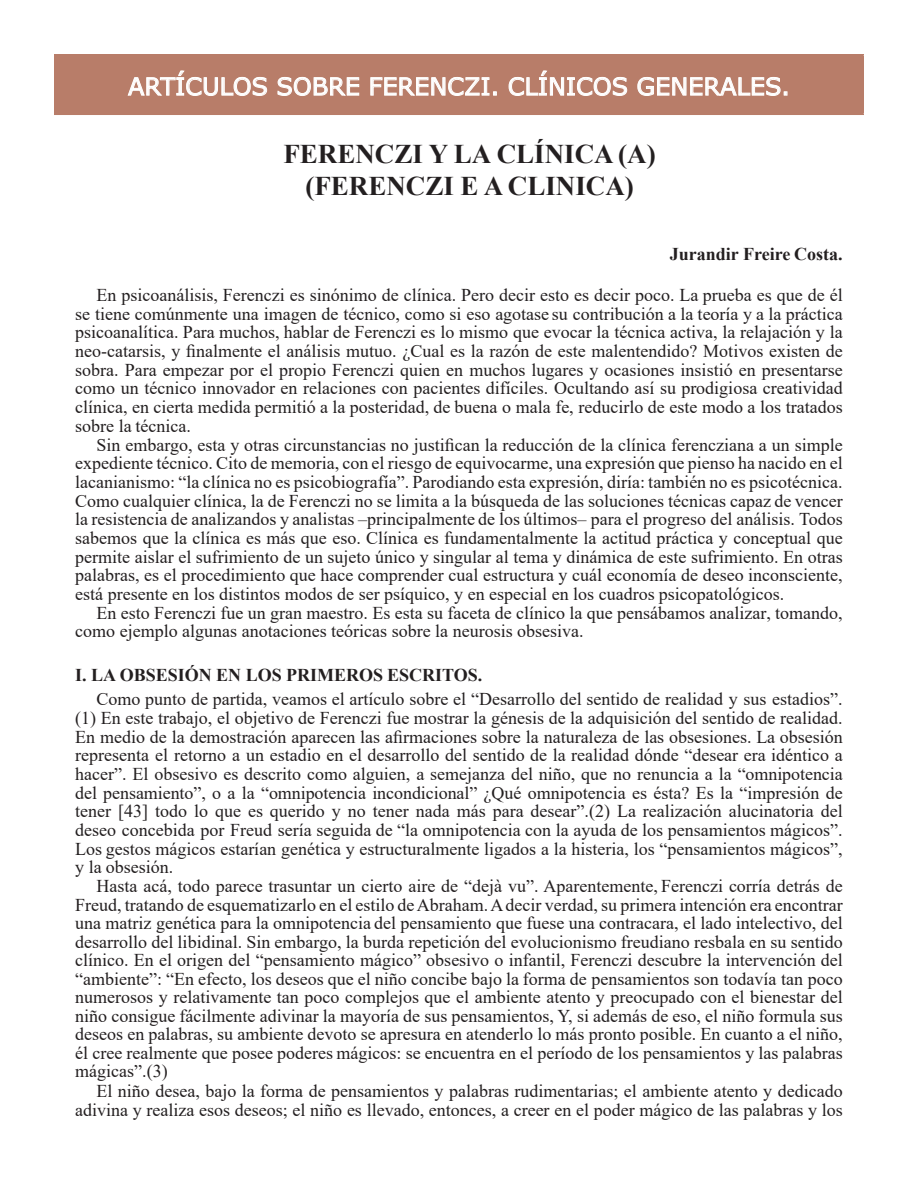
<style>
.page{position:relative;width:918px;height:1188px;background:#fff}
.page>*{position:absolute;margin:0;border:0;box-sizing:border-box;transform-origin:0 0}
.t1{font:700 27px "Times New Roman";color:#231f20}
.t2{font:24px "Verdana";color:#fff}
.Body_Text{font:18px/18.6px "Times New Roman";color:#231f20;text-align:justify}
.Heading_1{font:700 18px "Times New Roman";color:#231f20}
</style>
<div class="page">
<div style="left:55px;top:55px;width:808px;height:59px;background:#b87d69"></div>
<hr style="left:54px;top:54px;width:810px;height:2px;background:#b87d69">
<hr style="left:54px;top:56px;width:2px;height:58px;background:#b87d69">
<hr style="left:862px;top:56px;width:2px;height:58px;background:#b87d69">
<hr style="left:54px;top:114px;width:810px;height:1px;background:#b87d69">
<svg style="left:128px;top:70px;width:139px;height:26px"></svg>
<svg style="left:277px;top:77px;width:83px;height:19px"></svg>
<svg style="left:370px;top:77px;width:126px;height:19px"></svg>
<svg style="left:508px;top:70px;width:119px;height:26px"></svg>
<svg style="left:637px;top:77px;width:150px;height:19px"></svg>
<p class="t2" style="left:128px;top:70px;width:663px">ARTÍCULOS SOBRE FERENCZI. CLÍNICOS GENERALES.</p>
<p class="t1" style="left:283px;top:135px;width:374px">FERENCZI Y LA CLÍNICA (A)</p>
<p class="t1" style="left:305px;top:167px;width:330px">(FERENCZI E A CLINICA)</p>
<p class="Heading_1" style="left:670px;top:241px;width:174px">Jurandir Freire Costa.</p>
<p class="Body_Text" style="left:75px;top:285px;width:769px;text-indent:21px">En psicoanálisis, Ferenczi es sinónimo de clínica. Pero decir esto es decir poco. La prueba es que de él se tiene comúnmente una imagen de técnico, como si eso agotase su contribución a la teoría y a la práctica psicoanalítica. Para muchos, hablar de Ferenczi es lo mismo que evocar la técnica activa, la relajación y la neo-catarsis, y finalmente el análisis mutuo. ¿Cual es la razón de este malentendido? Motivos existen de sobra. Para empezar por el propio Ferenczi quien en muchos lugares y ocasiones insistió en presentarse como un técnico innovador en relaciones con pacientes difíciles. Ocultando así su prodigiosa creatividad clínica, en cierta medida permitió a la posteridad, de buena o mala fe, reducirlo de este modo a los tratados sobre la técnica.</p>
<p class="Body_Text" style="left:75px;top:435px;width:769px;text-indent:21px">Sin embargo, esta y otras circunstancias no justifican la reducción de la clínica ferencziana a un simple expediente técnico. Cito de memoria, con el riesgo de equivocarme, una expresión que pienso ha nacido en el lacanianismo: “la clínica no es psicobiografía”. Parodiando esta expresión, diría: también no es psicotécnica.<br>Como cualquier clínica, la de Ferenczi no se limita a la búsqueda de las soluciones técnicas capaz de vencer la resistencia de analizandos y analistas –principalmente de los últimos– para el progreso del análisis. Todos sabemos que la clínica es más que eso. Clínica es fundamentalmente la actitud práctica y conceptual que permite aislar el sufrimiento de un sujeto único y singular al tema y dinámica de este sufrimiento. En otras palabras, es el procedimiento que hace comprender cual estructura y cuál economía de deseo inconsciente, está presente en los distintos modos de ser psíquico, y en especial en los cuadros psicopatológicos.</p>
<p class="Body_Text" style="left:75px;top:603px;width:769px;text-indent:21px">En esto Ferenczi fue un gran maestro. Es esta su faceta de clínico la que pensábamos analizar, tomando, como ejemplo algunas anotaciones teóricas sobre la neurosis obsesiva.</p>
<p class="Heading_1" style="left:75px;top:662px;width:408px">I. LA OBSESIÓN EN LOS PRIMEROS ESCRITOS.</p>
<p class="Body_Text" style="left:75px;top:690px;width:769px;text-indent:21px">Como punto de partida, veamos el artículo sobre el “Desarrollo del sentido de realidad y sus estadios”. (1) En este trabajo, el objetivo de Ferenczi fue mostrar la génesis de la adquisición del sentido de realidad.<br>En medio de la demostración aparecen las afirmaciones sobre la naturaleza de las obsesiones. La obsesión representa el retorno a un estadio en el desarrollo del sentido de la realidad dónde “desear era idéntico a hacer”. El obsesivo es descrito como alguien, a semejanza del niño, que no renuncia a la “omnipotencia del pensamiento”, o a la “omnipotencia incondicional” ¿Qué omnipotencia es ésta? Es la “impresión de tener [43] todo lo que es querido y no tener nada más para desear”.(2) La realización alucinatoria del deseo concebida por Freud sería seguida de “la omnipotencia con la ayuda de los pensamientos mágicos”.<br>Los gestos mágicos estarían genética y estructuralmente ligados a la histeria, los “pensamientos mágicos”, y la obsesión.</p>
<p class="Body_Text" style="left:75px;top:876px;width:769px;text-indent:21px">Hasta acá, todo parece trasuntar un cierto aire de “dejà vu”. Aparentemente, Ferenczi corría detrás de Freud, tratando de esquematizarlo en el estilo de Abraham. A decir verdad, su primera intención era encontrar una matriz genética para la omnipotencia del pensamiento que fuese una contracara, el lado intelectivo, del desarrollo del libidinal. Sin embargo, la burda repetición del evolucionismo freudiano resbala en su sentido clínico. En el origen del “pensamiento mágico” obsesivo o infantil, Ferenczi descubre la intervención del “ambiente”: “En efecto, los deseos que el niño concibe bajo la forma de pensamientos son todavía tan poco numerosos y relativamente tan poco complejos que el ambiente atento y preocupado con el bienestar del niño consigue fácilmente adivinar la mayoría de sus pensamientos, Y, si además de eso, el niño formula sus deseos en palabras, su ambiente devoto se apresura en atenderlo lo más pronto posible. En cuanto a el niño, él cree realmente que posee poderes mágicos: se encuentra en el período de los pensamientos y las palabras mágicas”.(3)</p>
<p class="Body_Text" style="left:75px;top:1081px;width:769px;text-align:right">El niño desea, bajo la forma de pensamientos y palabras rudimentarias; el ambiente atento y dedicado adivina y realiza esos deseos; el niño es llevado, entonces, a creer en el poder mágico de las palabras y los</p>
</div>
